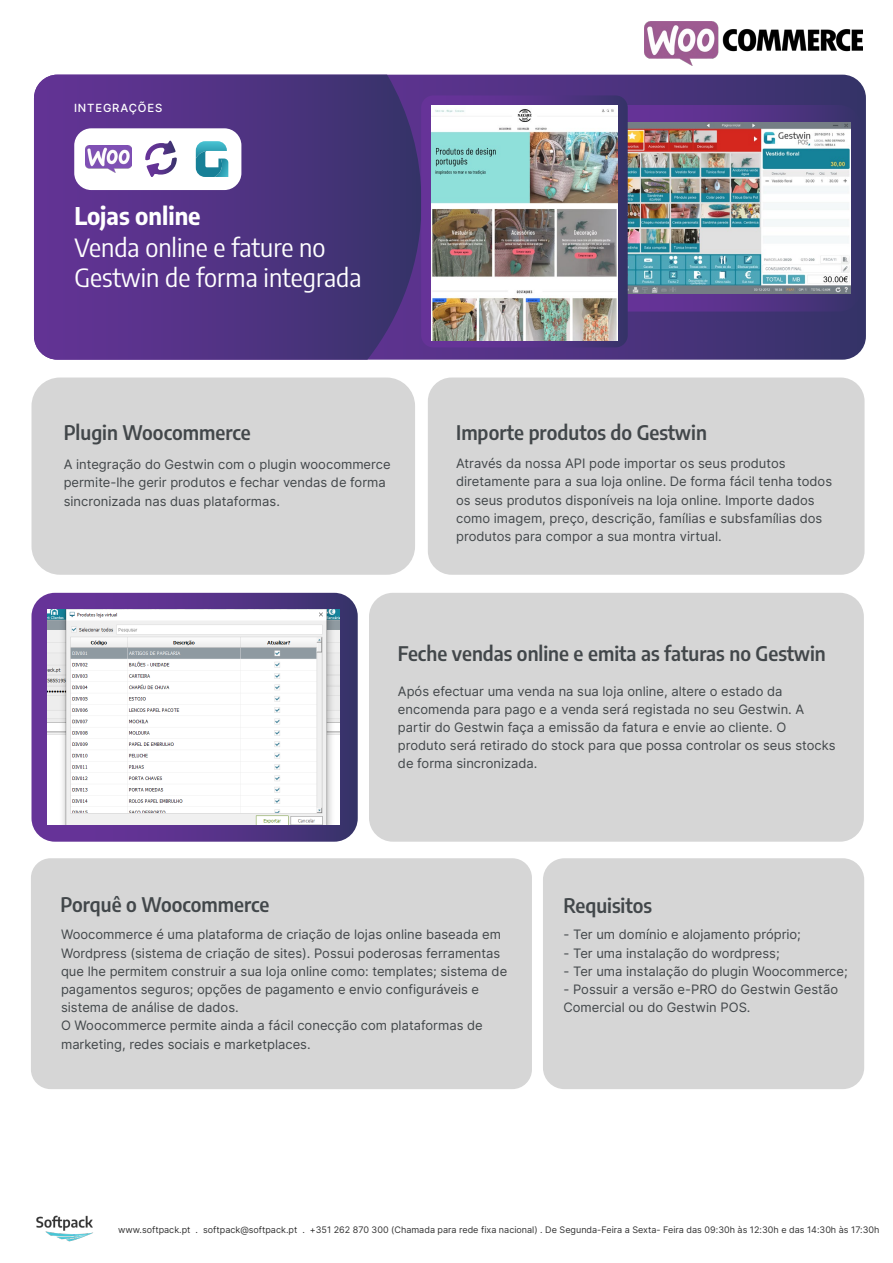
<style>
.page{position:relative;width:893px;height:1263px;background:#fff}
.page>*{position:absolute;margin:0;border:0;box-sizing:border-box;transform-origin:0 0}
.t1{font:semi-condensed 25.2px/29.2px "Encode Sans";color:#fff}
.t2{font:700 semi-condensed 24px "Encode Sans";color:#fff}
.t3{font:600 semi-condensed 19.8px "Encode Sans";color:#42474a}
.t4{font:13.05px/18.1px "Inter Regular 400 0";color:#42474a}
.t5{font:500 11.25px "Inter";letter-spacing:.075em;color:#fff}
.t6{font:9px "Inter Regular 400 0";color:#333}
</style>
<div class="page">
<svg style="left:32px;top:593px;width:326px;height:249px;background:#5a3c8a"></svg>
<div style="left:543px;top:858px;width:321px;height:231px;background:#d6d6d6;border-radius:21px"></div>
<div style="left:31px;top:377px;width:384px;height:198px;background:#d6d6d6;border-radius:28px"></div>
<div style="left:428px;top:377px;width:436px;height:198px;background:#d6d6d6;border-radius:24px"></div>
<div style="left:31px;top:858px;width:501px;height:231px;background:#d6d6d6;border-radius:20px"></div>
<div style="left:369px;top:593px;width:495px;height:249px;background:#d6d6d6;border-radius:24px"></div>
<svg style="left:422px;top:75px;width:444px;height:285px;background:#473579"></svg>
<svg style="left:34px;top:75px;width:388px;height:285px;background:#503382"></svg>
<div style="left:74px;top:128px;width:167px;height:62px;background:#fff;border-radius:17px"></div>
<svg style="left:145px;top:141px;width:32px;height:36px"></svg>
<svg style="left:196px;top:141px;width:32px;height:36px"></svg>
<img style="left:85px;top:145px;width:46px;height:28px">
<svg style="left:628px;top:105px;width:234px;height:207px;background:#543a84"></svg>
<img style="left:628px;top:123px;width:222px;height:171px">
<svg style="left:421px;top:95px;width:207px;height:252px;background:#583b87"></svg>
<img style="left:431px;top:106px;width:187px;height:234px">
<img style="left:644px;top:21px;width:218px;height:44px">
<img style="left:47px;top:609px;width:292px;height:215px">
<img style="left:36px;top:1215px;width:57px;height:27px">
<p class="t5" style="left:74px;top:100px;width:90px">INTEGRAÇÕES</p>
<h2 class="t2" style="left:74px;top:198px;width:128px">Lojas online</h2>
<h1 class="t1" style="left:74px;top:232px;width:289px">Venda online e fature no<br>Gestwin de forma integrada</h1>
<h3 class="t3" style="left:64px;top:418px;width:189px">Plugin Woocommerce</h3>
<p class="t4" style="left:64px;top:455px;width:328px">A integração do Gestwin com o plugin woocommerce permite-lhe gerir produtos e fechar vendas de forma sincronizada nas duas plataformas.</p>
<h3 class="t3" style="left:456px;top:418px;width:252px">Importe produtos do Gestwin</h3>
<p class="t4" style="left:456px;top:454px;width:377px">Através da nossa API pode importar os seus produtos diretamente para a sua loja online. De forma fácil tenha todos os seus produtos disponíveis na loja online. Importe dados como imagem, preço, descrição, famílias e subsfamílias dos produtos para compor a sua montra virtual.</p>
<h3 class="t3" style="left:398px;top:639px;width:429px">Feche vendas online e emita as faturas no Gestwin</h3>
<p class="t4" style="left:398px;top:681px;width:439px">Após efectuar uma venda na sua loja online, altere o estado da encomenda para pago e a venda será registada no seu Gestwin. A partir do Gestwin faça a emissão da fatura e envie ao cliente. O produto será retirado do stock para que possa controlar os seus stocks de forma sincronizada.</p>
<h3 class="t3" style="left:60px;top:890px;width:211px">Porquê o Woocommerce</h3>
<p class="t4" style="left:61px;top:925px;width:448px">Woocommerce é uma plataforma de criação de lojas online baseada em Wordpress (sistema de criação de sites). Possui poderosas ferramentas que lhe permitem construir a sua loja online como: templates; sistema de pagamentos seguros; opções de pagamento e envio configuráveis e sistema de análise de dados.<br>O Woocommerce permite ainda a fácil conecção com plataformas de marketing, redes sociais e marketplaces.</p>
<h3 class="t3" style="left:563px;top:891px;width:90px">Requisitos</h3>
<p class="t4" style="left:563px;top:925px;width:239px">- Ter um domínio e alojamento próprio;</p>
<p class="t4" style="left:563px;top:943px;width:218px">- Ter uma instalação do wordpress;</p>
<p class="t4" style="left:563px;top:962px;width:286px">- Ter uma instalação do plugin Woocommerce;</p>
<p class="t4" style="left:563px;top:980px;width:276px">- Possuir a versão e-PRO do Gestwin Gestão<br>Comercial ou do Gestwin POS.</p>
<p class="t6" style="left:118px;top:1223px;width:763px">www.softpack.pt . softpack@softpack.pt . +351 262 870 300 (Chamada para rede fixa nacional) . De Segunda-Feira a Sexta- Feira das 09:30h às 12:30h e das 14:30h às 17:30h</p>
</div>
